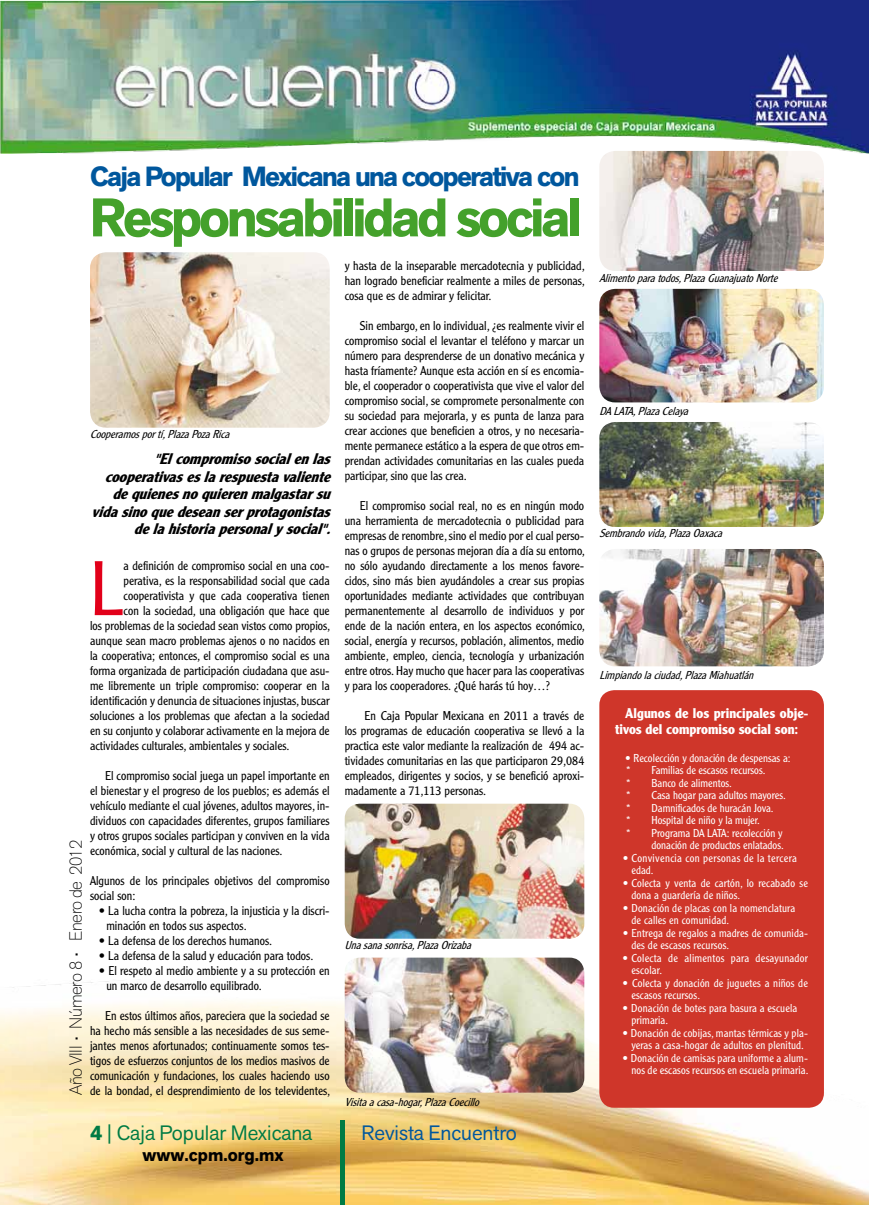
<style>
.page{position:relative;width:869px;height:1205px;background:#fff}
.page>*{position:absolute;margin:0;border:0;box-sizing:border-box;transform-origin:0 0}
.t1{font:300 75.5px "Clearface Gothic LT Std";color:#e2001a}
.t2{font:700 53.75px "Akzid Grtsk Next";color:#44a12b}
.t3{font:700 27.5px "Akzid Grtsk Next";letter-spacing:-.06em;color:#00579d}
.t4{font:20.62px "Akzid Grtsk Next";color:#007b44}
.t5{font:20.62px "Akzid Grtsk Next";color:#00579d}
.t6{font:200 17.5px "Akzid Grtsk Next";letter-spacing:-.02em;color:#000}
.t7{font:700 17.5px "Akzid Grtsk Next";color:#000}
.t8{font:italic 700 15px/17.5px "Clearface Gothic LT Std";color:#000;text-align:right}
.t9{font:700 13.75px/16.5px "Clearface Gothic LT Std";color:#fff}
.t10{font:300 12.5px/15px "Clearface Gothic LT Std";color:#000;text-align:justify}
.t11{font:300 11.25px/12.5px "Clearface Gothic LT Std";letter-spacing:.01em;color:#fff}
.t12{font:italic 300 11.25px "Clearface Gothic LT Std";color:#000}
.t13{font:300 11.25px/12.5px "Clearface Gothic LT Std";letter-spacing:.03em;color:#fff}
.s1{font-weight:700}
</style>
<div class="page">
<img style="left:0;top:979px;width:868px;height:226px">
<hr style="left:340px;top:1120px;width:4px;height:85px;background:#007b44">
<img style="left:0;top:0;width:868px;height:153px">
<div style="left:599px;top:690px;width:224px;height:418px;background:#cf362a;border-radius:15px"></div>
<img style="left:599px;top:151px;width:224px;height:120px">
<img style="left:90px;top:252px;width:239px;height:176px">
<img style="left:599px;top:549px;width:224px;height:117px">
<img style="left:599px;top:289px;width:224px;height:113px">
<img style="left:599px;top:422px;width:224px;height:105px">
<img style="left:344px;top:957px;width:240px;height:135px">
<img style="left:344px;top:804px;width:240px;height:135px">
<h3 class="t3" style="left:90px;top:158px;width:490px">Caja Popular Mexicana una cooperativa con</h3>
<h2 class="t2" style="left:90px;top:183px;width:492px">Responsabilidad social</h2>
<p class="t12" style="left:90px;top:428px;width:144px">Cooperamosportí,PlazaPozaRica</p>
<p class="t8" style="left:92px;top:450px;width:246px">"Elcompromisosocialenlas cooperativaseslarespuestavaliente dequienesnoquierenmalgastarsu vidasinoquedeseanserprotagonistas delahistoriapersonalysocial".</p>
<h1 class="t1" style="left:90px;top:543px;width:35px">L</h1>
<p class="t10" style="left:124px;top:558px;width:207px">a definición de compromiso social en una coo-</p>
<p class="t10" style="left:124px;top:573px;width:207px">perativa, es la responsabilidad social que cada</p>
<p class="t10" style="left:124px;top:588px;width:207px">cooperativista y que cada cooperativa tienen</p>
<p class="t10" style="left:124px;top:603px;width:207px">con la sociedad, una obligación que hace que</p>
<p class="t10" style="left:90px;top:618px;width:241px">los problemas de la sociedad sean vistos como propios,</p>
<p class="t10" style="left:90px;top:633px;width:241px">aunque sean macro problemas ajenos o no nacidos en</p>
<p class="t10" style="left:90px;top:648px;width:241px">la cooperativa; entonces, el compromiso social es una</p>
<p class="t10" style="left:90px;top:663px;width:241px">forma organizada de participación ciudadana que asu-</p>
<p class="t10" style="left:90px;top:678px;width:241px">me libremente un triple compromiso: cooperar en la</p>
<p class="t10" style="left:90px;top:693px;width:241px">identificación y denuncia de situaciones injustas, buscar</p>
<p class="t10" style="left:90px;top:708px;width:241px">soluciones a los problemas que afectan a la sociedad</p>
<p class="t10" style="left:90px;top:723px;width:241px">en su conjunto y colaborar activamente en la mejora de</p>
<p class="t10" style="left:90px;top:738px;width:201px">actividades culturales, ambientales y sociales.</p>
<p class="t10" style="left:90px;top:768px;width:241px;text-indent:15px">El compromiso social juega un papel importante en el bienestar y el progreso de los pueblos; es además el vehículo mediante el cual jóvenes, adultos mayores, in&shy;dividuos con capacidades diferentes, grupos familiares y otros grupos sociales participan y conviven en la vida económica, social y cultural de las naciones.</p>
<p class="t10" style="left:90px;top:873px;width:241px">Algunos de los principales objetivos del compromiso social son:</p>
<p class="t10" style="left:106px;top:903px;width:225px;text-indent:-8px">• La lucha contra la pobreza, la injusticia y la discri&shy;minación en todos sus aspectos.</p>
<p class="t10" style="left:99px;top:933px;width:175px">• La defensa de los derechos humanos.</p>
<p class="t10" style="left:99px;top:948px;width:216px">• La defensa de la salud y educación para todos.</p>
<p class="t10" style="left:106px;top:963px;width:225px;text-indent:-8px">• El respeto al medio ambiente y a su protección en un marco de desarrollo equilibrado.</p>
<p class="t10" style="left:90px;top:1008px;width:241px;text-indent:15px">En estos últimos años, pareciera que la sociedad se ha hecho más sensible a las necesidades de sus seme&shy;jantes menos afortunados; continuamente somos tes&shy;tigos de esfuerzos conjuntos de los medios masivos de comunicación y fundaciones, los cuales haciendo uso de la bondad, el desprendimiento de los televidentes,</p>
<h3 class="t6" style="left:64px;top:1095px;width:257px;rotate:-90deg">Año VIII • Número 8 • Enero de 2012</h3>
<h3 class="t4" style="left:90px;top:1119px;width:223px"><span class="s1">4</span> | Caja Popular Mexicana</h3>
<h3 class="t7" style="left:142px;top:1144px;width:143px">www.cpm.org.mx</h3>
<p class="t10" style="left:344px;top:258px;width:241px">y hasta de la inseparable mercadotecnia y publicidad, han logrado beneficiar realmente a miles de personas, cosa que es de admirar y felicitar.</p>
<p class="t10" style="left:344px;top:318px;width:241px;text-indent:15px">Sin embargo, en lo individual, ¿es realmente vivir el compromiso social el levantar el teléfono y marcar un número para desprenderse de un donativo mecánica y hasta fríamente? Aunque esta acción en sí es encomia&shy;ble, el cooperador o cooperativista que vive el valor del compromiso social, se compromete personalmente con su sociedad para mejorarla, y es punta de lanza para crear acciones que beneficien a otros, y no necesaria&shy;mente permanece estático a la espera de que otros em&shy;prendan actividades comunitarias en las cuales pueda participar, sino que las crea.</p>
<p class="t10" style="left:344px;top:498px;width:241px;text-indent:15px">El compromiso social real, no es en ningún modo una herramienta de mercadotecnia o publicidad para empresas de renombre, sino el medio por el cual perso&shy;nas o grupos de personas mejoran día a día su entorno, no sólo ayudando directamente a los menos favore&shy;cidos, sino más bien ayudándoles a crear sus propias oportunidades mediante actividades que contribuyan permanentemente al desarrollo de individuos y por ende de la nación entera, en los aspectos económico, social, energía y recursos, población, alimentos, medio ambiente, empleo, ciencia, tecnología y urbanización entre otros. Hay mucho que hacer para las cooperativas y para los cooperadores. ¿Qué harás tú hoy…?</p>
<p class="t10" style="left:344px;top:708px;width:241px;text-indent:20px">En Caja Popular Mexicana en 2011 a través de los programas de educación cooperativa se llevó a la practica este valor mediante la realización de 494 ac&shy;tividades comunitarias en las que participaron 29,084 empleados, dirigentes y socios, y se benefició aproxi&shy;madamente a 71,113 personas.</p>
<p class="t12" style="left:344px;top:938px;width:132px">Unasanasonrisa,PlazaOrizaba</p>
<p class="t12" style="left:344px;top:1095px;width:140px">Visitaacasa-hogar,PlazaCoecillo</p>
<h3 class="t5" style="left:361px;top:1119px;width:157px">Revista Encuentro</h3>
<p class="t12" style="left:599px;top:271px;width:183px">Alimentoparatodos,PlazaGuanajuatoNorte</p>
<p class="t12" style="left:599px;top:404px;width:94px">DALATA,PlazaCelaya</p>
<p class="t12" style="left:599px;top:526px;width:128px">Sembrandovida,PlazaOaxaca</p>
<p class="t12" style="left:599px;top:668px;width:159px">Limpiandolaciudad,PlazaMiahuatlán</p>
<p class="t9" style="left:615px;top:705px;width:194px;text-indent:10px">Algunos de los principales obje&shy;tivos del compromiso social son:</p>
<p class="t11" style="left:625px;top:751px;width:167px">• Recolección y donación de despensas a:</p>
<p class="t11" style="left:626px;top:764px;width:140px">* Familias de escasos recursos.</p>
<p class="t11" style="left:626px;top:776px;width:107px">* Banco de alimentos.</p>
<p class="t11" style="left:626px;top:789px;width:161px">* Casa hogar para adultos mayores.</p>
<p class="t11" style="left:626px;top:801px;width:149px">* Damnificados de huracán Jova.</p>
<p class="t11" style="left:626px;top:814px;width:135px">* Hospital de niño y la mujer.</p>
<p class="t11" style="left:626px;top:826px;width:157px">* Programa DA LATA: recolección y</p>
<p class="t11" style="left:651px;top:839px;width:134px">donación de productos enlatados.</p>
<p class="t13" style="left:631px;top:851px;width:167px;text-indent:-9px">• Convivencia con personas de la tercera edad.</p>
<p class="t11" style="left:631px;top:876px;width:178px;text-indent:-9px">• Colecta y venta de cartón, lo recabado se dona a guardería de niños.</p>
<p class="t11" style="left:631px;top:901px;width:165px;text-indent:-9px">• Donación de placas con la nomenclatura de calles en comunidad.</p>
<p class="t11" style="left:631px;top:926px;width:178px;text-indent:-9px">• Entrega de regalos a madres de comunida&shy;des de escasos recursos.</p>
<p class="t11" style="left:631px;top:951px;width:178px;text-indent:-9px">• Colecta de alimentos para desayunador escolar.</p>
<p class="t11" style="left:631px;top:976px;width:178px;text-indent:-9px">• Colecta y donación de juguetes a niños de escasos recursos.</p>
<p class="t11" style="left:631px;top:1001px;width:167px;text-indent:-9px">• Donación de botes para basura a escuela primaria.</p>
<p class="t11" style="left:622px;top:1026px;width:187px;text-align:center">• Donación de cobijas, mantas térmicas y pla&shy;yeras a casa-hogar de adultos en plenitud.</p>
<p class="t11" style="left:622px;top:1051px;width:187px;text-align:right">• Donación de camisas para uniforme a alum&shy;nos de escasos recursos en escuela primaria.</p>
</div>
